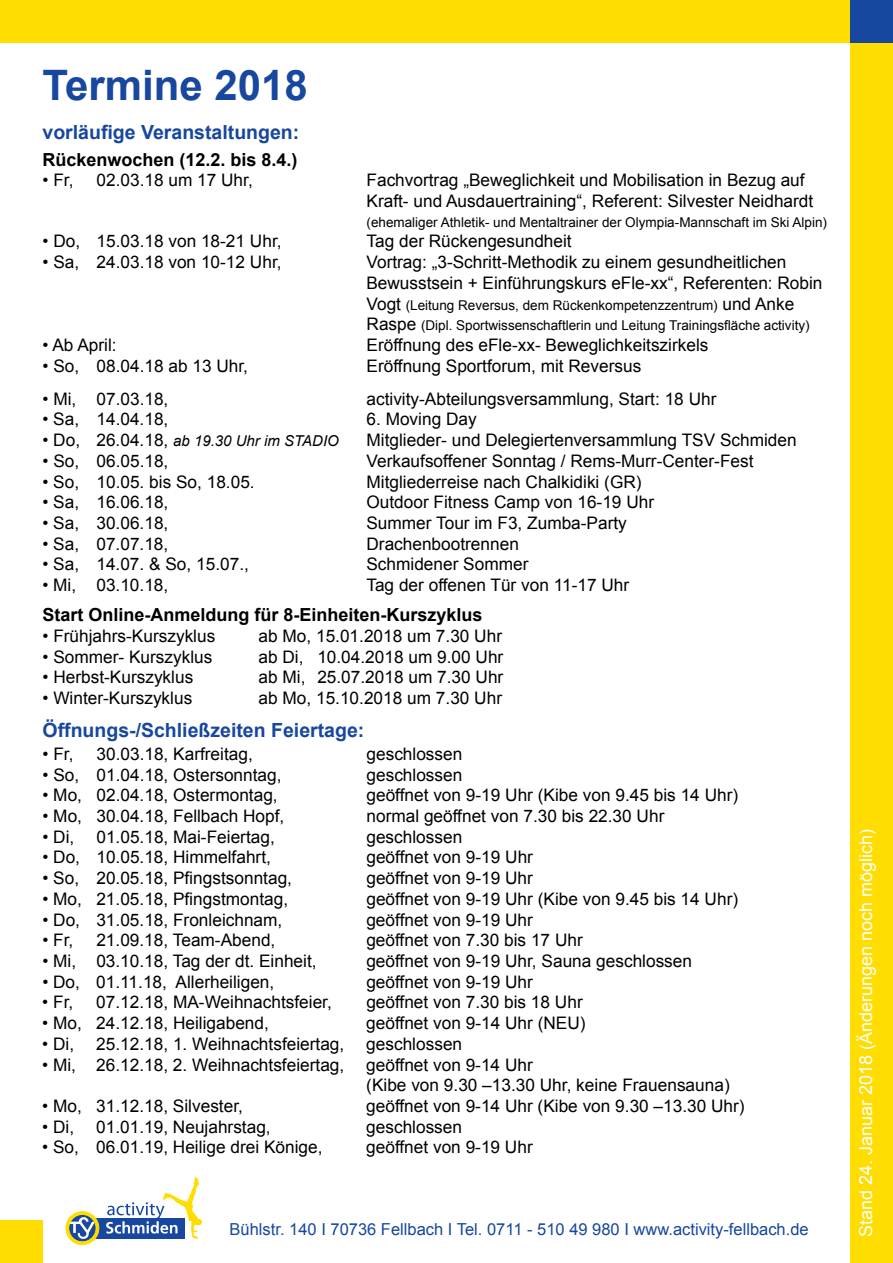
<style>
.page{position:relative;width:893px;height:1263px;background:#fff}
.page>*{position:absolute;margin:0;border:0;box-sizing:border-box;transform-origin:0 0}
.t1{font:700 42px "Arial";color:#17479e}
.t2{font:700 19.5px "Arial";color:#17479e}
.t3{font:700 18px "Arial";color:#000}
.t4{font:18px "Arial";color:#fff}
.t5{font:17.25px/20.7px "Arial";color:#000}
.t6{font:16.5px "Arial";color:#17479e}
.t7{font:italic 15px "Arial";color:#000}
.t8{font:13.5px/20.7px "Arial";color:#000}
.s1{font-size:17.25px}
.s2{font-style:normal;font-size:17.25px}
</style>
<div class="page">
<div style="left:0;top:1220px;width:43px;height:43px;background:#fd0"></div>
<div style="left:94px;top:1218px;width:90px;height:21px;background:#17479e"></div>
<svg style="left:66px;top:1211px;width:33px;height:33px"></svg>
<svg style="left:106px;top:1177px;width:96px;height:62px"></svg>
<div style="left:0;top:0;width:893px;height:43px;background:#fd0"></div>
<div style="left:850px;top:0;width:43px;height:1263px;background:#fd0"></div>
<div style="left:850px;top:0;width:43px;height:43px;background:#17479e"></div>
<h1 class="t1" style="left:43px;top:57px;width:267px">Termine 2018</h1>
<p class="t2" style="left:43px;top:119px;width:258px">vorläufige Veranstaltungen:</p>
<p class="t3" style="left:43px;top:147px;width:257px">Rückenwochen (12.2. bis 8.4.)</p>
<p class="t5" style="left:43px;top:170px;width:32px">• Fr,</p>
<p class="t5" style="left:97px;top:170px;width:158px">02.03.18 um 17 Uhr,</p>
<p class="t5" style="left:367px;top:170px;width:448px">Fachvortrag „Beweglichkeit und Mobilisation in Bezug auf<br>Kraft- und Ausdauertraining“, Referent: Silvester Neidhardt</p>
<p class="t8" style="left:367px;top:212px;width:462px">(ehemaliger Athletik- und Mentaltrainer der Olympia-Mannschaft im Ski Alpin)</p>
<p class="t5" style="left:43px;top:231px;width:241px">• Do, 15.03.18 von 18-21 Uhr,</p>
<p class="t5" style="left:367px;top:231px;width:207px">Tag der Rückengesundheit</p>
<p class="t5" style="left:43px;top:252px;width:241px">• Sa, 24.03.18 von 10-12 Uhr,</p>
<p class="t5" style="left:366px;top:252px;width:457px">Vortrag: „3-Schritt-Methodik zu einem gesundheitlichen<br>Bewusstsein + Einführungskurs eFle-xx“, Referenten: Robin</p>
<p class="t8" style="left:366px;top:295px;width:445px"><span class="s1">Vogt</span> (Leitung Reversus, dem Rückenkompetenzzentrum) <span class="s1">und Anke<br>Raspe</span> (Dipl. Sportwissenschaftlerin und Leitung Trainingsfläche activity)</p>
<p class="t5" style="left:43px;top:335px;width:76px">• Ab April:</p>
<p class="t5" style="left:367px;top:335px;width:343px">Eröffnung des eFle-xx- Beweglichkeitszirkels</p>
<p class="t5" style="left:43px;top:355px;width:207px">• So, 08.04.18 ab 13 Uhr,</p>
<p class="t5" style="left:367px;top:355px;width:276px">Eröffnung Sportforum, mit Reversus</p>
<p class="t5" style="left:43px;top:388px;width:127px">• Mi, 07.03.18,</p>
<p class="t5" style="left:366px;top:388px;width:351px">activity-Abteilungsversammlung, Start: 18 Uhr</p>
<p class="t5" style="left:42px;top:409px;width:127px">• Sa, 14.04.18,</p>
<p class="t5" style="left:366px;top:409px;width:112px">6. Moving Day</p>
<p class="t7" style="left:42px;top:431px;width:298px"><span class="s2">• Do, 26.04.18,</span> ab 19.30 Uhr im STADIO</p>
<p class="t5" style="left:367px;top:430px;width:432px">Mitglieder- und Delegiertenversammlung TSV Schmiden</p>
<p class="t5" style="left:43px;top:451px;width:127px">• So, 06.05.18,</p>
<p class="t5" style="left:367px;top:451px;width:388px">Verkaufsoffener Sonntag / Rems-Murr-Center-Fest</p>
<p class="t5" style="left:42px;top:471px;width:214px">• So, 10.05. bis So, 18.05.</p>
<p class="t5" style="left:366px;top:471px;width:277px">Mitgliederreise nach Chalkidiki (GR)</p>
<p class="t5" style="left:42px;top:492px;width:127px">• Sa, 16.06.18,</p>
<p class="t5" style="left:366px;top:492px;width:289px">Outdoor Fitness Camp von 16-19 Uhr</p>
<p class="t5" style="left:42px;top:513px;width:127px">• Sa, 30.06.18,</p>
<p class="t5" style="left:366px;top:513px;width:262px">Summer Tour im F3, Zumba-Party</p>
<p class="t5" style="left:42px;top:533px;width:127px">• Sa, 07.07.18,</p>
<p class="t5" style="left:366px;top:533px;width:154px">Drachenbootrennen</p>
<p class="t5" style="left:42px;top:554px;width:208px">• Sa, 14.07. &amp; So, 15.07.,</p>
<p class="t5" style="left:366px;top:554px;width:163px">Schmidener Sommer</p>
<p class="t5" style="left:42px;top:575px;width:127px">• Mi, 03.10.18,</p>
<p class="t5" style="left:366px;top:575px;width:264px">Tag der offenen Tür von 11-17 Uhr</p>
<p class="t3" style="left:43px;top:603px;width:442px">Start Online-Anmeldung für 8-Einheiten-Kurszyklus</p>
<p class="t5" style="left:43px;top:626px;width:174px">• Frühjahrs-Kurszyklus</p>
<p class="t5" style="left:259px;top:626px;width:245px">ab Mo, 15.01.2018 um 7.30 Uhr</p>
<p class="t5" style="left:43px;top:646px;width:171px">• Sommer- Kurszyklus</p>
<p class="t5" style="left:259px;top:646px;width:246px">ab Di, 10.04.2018 um 9.00 Uhr</p>
<p class="t5" style="left:43px;top:667px;width:152px">• Herbst-Kurszyklus</p>
<p class="t5" style="left:259px;top:667px;width:246px">ab Mi, 25.07.2018 um 7.30 Uhr</p>
<p class="t5" style="left:43px;top:688px;width:151px">• Winter-Kurszyklus</p>
<p class="t5" style="left:259px;top:688px;width:245px">ab Mo, 15.10.2018 um 7.30 Uhr</p>
<p class="t2" style="left:43px;top:718px;width:323px">Öffnungs-/Schließzeiten Feiertage:</p>
<p class="t5" style="left:43px;top:744px;width:32px">• Fr,</p>
<p class="t5" style="left:97px;top:744px;width:158px">30.03.18, Karfreitag,</p>
<p class="t5" style="left:367px;top:744px;width:97px">geschlossen</p>
<p class="t5" style="left:43px;top:764px;width:241px">• So, 01.04.18, Ostersonntag,</p>
<p class="t5" style="left:366px;top:764px;width:97px">geschlossen</p>
<p class="t5" style="left:42px;top:785px;width:237px">• Mo, 02.04.18, Ostermontag,</p>
<p class="t5" style="left:366px;top:785px;width:373px">geöffnet von 9-19 Uhr (Kibe von 9.45 bis 14 Uhr)</p>
<p class="t5" style="left:42px;top:806px;width:243px">• Mo, 30.04.18, Fellbach Hopf,</p>
<p class="t5" style="left:366px;top:806px;width:299px">normal geöffnet von 7.30 bis 22.30 Uhr</p>
<p class="t5" style="left:42px;top:826px;width:33px">• Di,</p>
<p class="t5" style="left:96px;top:826px;width:180px">01.05.18, Mai-Feiertag,</p>
<p class="t5" style="left:366px;top:826px;width:97px">geschlossen</p>
<p class="t5" style="left:42px;top:847px;width:230px">• Do, 10.05.18, Himmelfahrt,</p>
<p class="t5" style="left:366px;top:847px;width:168px">geöffnet von 9-19 Uhr</p>
<p class="t5" style="left:42px;top:868px;width:251px">• So, 20.05.18, Pfingstsonntag,</p>
<p class="t5" style="left:366px;top:868px;width:168px">geöffnet von 9-19 Uhr</p>
<p class="t5" style="left:42px;top:889px;width:247px">• Mo, 21.05.18, Pfingstmontag,</p>
<p class="t5" style="left:366px;top:889px;width:373px">geöffnet von 9-19 Uhr (Kibe von 9.45 bis 14 Uhr)</p>
<p class="t5" style="left:42px;top:909px;width:241px">• Do, 31.05.18, Fronleichnam,</p>
<p class="t5" style="left:366px;top:909px;width:168px">geöffnet von 9-19 Uhr</p>
<p class="t5" style="left:42px;top:930px;width:32px">• Fr,</p>
<p class="t5" style="left:96px;top:930px;width:181px">21.09.18, Team-Abend,</p>
<p class="t5" style="left:366px;top:930px;width:218px">geöffnet von 7.30 bis 17 Uhr</p>
<p class="t5" style="left:42px;top:951px;width:276px">• Mi, 03.10.18, Tag der dt. Einheit,</p>
<p class="t5" style="left:366px;top:951px;width:327px">geöffnet von 9-19 Uhr, Sauna geschlossen</p>
<p class="t5" style="left:42px;top:971px;width:234px">• Do, 01.11.18, Allerheiligen,</p>
<p class="t5" style="left:366px;top:971px;width:168px">geöffnet von 9-19 Uhr</p>
<p class="t5" style="left:42px;top:992px;width:32px">• Fr,</p>
<p class="t5" style="left:96px;top:992px;width:237px">07.12.18, MA-Weihnachtsfeier,</p>
<p class="t5" style="left:366px;top:992px;width:218px">geöffnet von 7.30 bis 18 Uhr</p>
<p class="t5" style="left:42px;top:1013px;width:228px">• Mo, 24.12.18, Heiligabend,</p>
<p class="t5" style="left:366px;top:1013px;width:221px">geöffnet von 9-14 Uhr (NEU)</p>
<p class="t5" style="left:42px;top:1033px;width:33px">• Di,</p>
<p class="t5" style="left:96px;top:1033px;width:250px">25.12.18, 1. Weihnachtsfeiertag,</p>
<p class="t5" style="left:366px;top:1033px;width:97px">geschlossen</p>
<p class="t5" style="left:42px;top:1054px;width:304px">• Mi, 26.12.18, 2. Weihnachtsfeiertag,</p>
<p class="t5" style="left:366px;top:1054px;width:365px">geöffnet von 9-14 Uhr<br>(Kibe von 9.30 –13.30 Uhr, keine Frauensauna)</p>
<p class="t5" style="left:42px;top:1096px;width:202px">• Mo, 31.12.18, Silvester,</p>
<p class="t5" style="left:366px;top:1096px;width:380px">geöffnet von 9-14 Uhr (Kibe von 9.30 –13.30 Uhr)</p>
<p class="t5" style="left:42px;top:1116px;width:33px">• Di,</p>
<p class="t5" style="left:96px;top:1116px;width:176px">01.01.19, Neujahrstag,</p>
<p class="t5" style="left:366px;top:1116px;width:97px">geschlossen</p>
<p class="t5" style="left:42px;top:1137px;width:282px">• So, 06.01.19, Heilige drei Könige,</p>
<p class="t5" style="left:366px;top:1137px;width:168px">geöffnet von 9-19 Uhr</p>
<p class="t6" style="left:230px;top:1218px;width:581px">Bühlstr. 140 I 70736 Fellbach I Tel. 0711 - 510 49 980 I www.activity-fellbach.de</p>
<p class="t4" style="left:854px;top:1237px;width:410px;rotate:-90deg">Stand 24. Januar 2018 (Änderungen noch möglich)</p>
</div>
